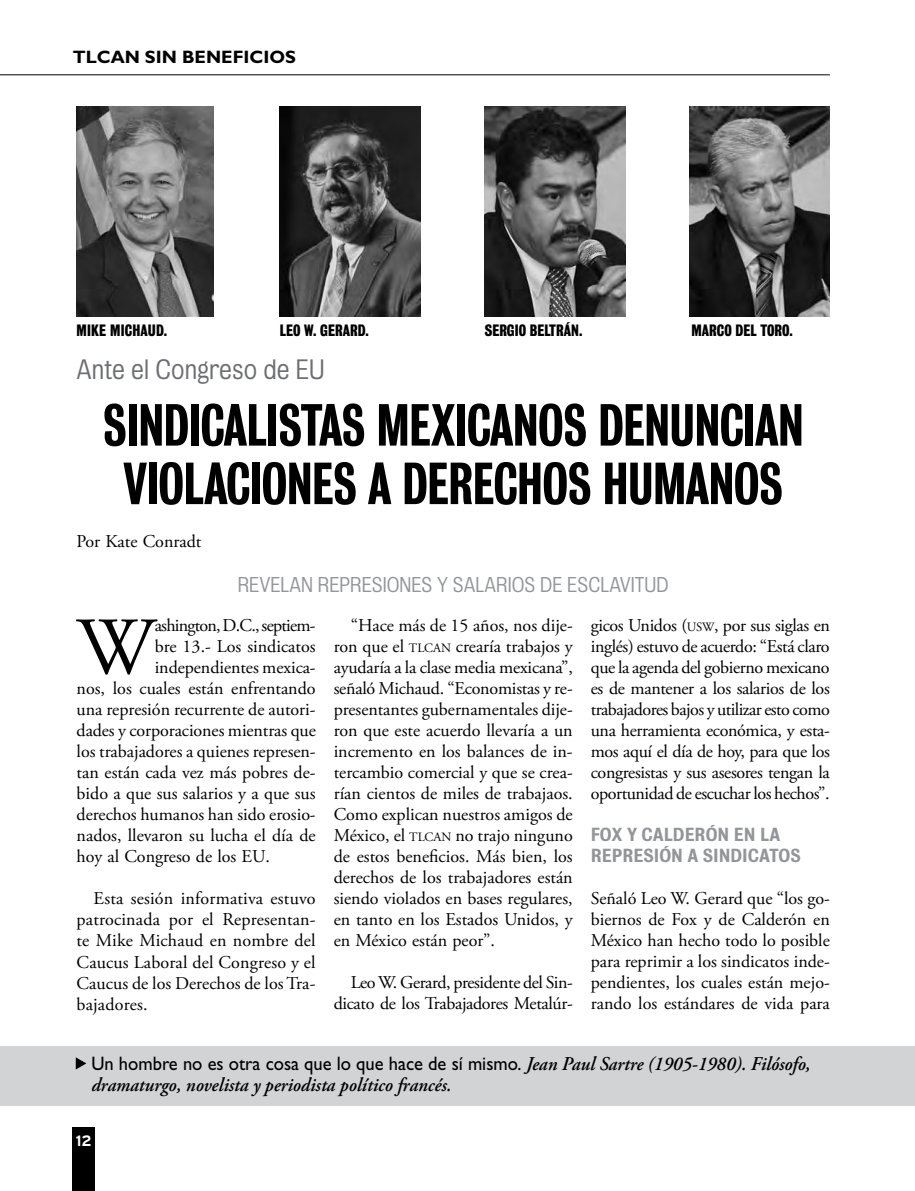
<style>
.page{position:relative;width:915px;height:1191px;background:#fff}
.page>*{position:absolute;margin:0;border:0;box-sizing:border-box;transform-origin:0 0}
.t1{font:81.3px "Adobe Garamond Pro";color:#000}
.t2{font:54px/58.5px "Bureau Grotesque Three Five";letter-spacing:-.01em;color:#000;text-align:center;scale:.95 1}
.t3{font:25.5px "Bureau Grotesque Five One";color:#6d6e71}
.t4{font:19.5px "Gill Sans Std";color:#000;scale:.95 1}
.t5{font:italic 600 19.5px "Adobe Garamond Pro";color:#000;scale:.95 1}
.t6{font:19.5px "Bureau Grotesque Five One";color:#939598}
.t7{font:18px/21px "Adobe Garamond Pro";color:#000;text-align:justify}
.t8{font:18px/21px "Adobe Garamond Pro";letter-spacing:-.025em;color:#000;text-align:right}
.t9{font:18px "Adobe Garamond Pro";letter-spacing:-.04em;color:#000}
.t10{font:700 18px "Gill Sans Std";color:#000}
.t11{font:17.25px/21px "Bureau Grotesque Five Five";color:#939598;scale:.95 1}
.t12{font:15px "Bureau Grotesque Three Seven";letter-spacing:.01em;color:#000}
.t13{font:700 15px "Interstate";color:#fff}
.s1{font-size:12.75px}
.s2{font-family:"Adobe Garamond Pro";font-weight:600;font-style:italic}
</style>
<div class="page">
<div style="left:72px;top:1127px;width:23px;height:64px;background:#000"></div>
<hr style="left:0;top:74px;width:829px;height:1px;background:#000">
<div style="left:0;top:1045px;width:914px;height:60px;background:#d1d3d4"></div>
<svg style="left:76px;top:1057px;width:10px;height:12px"></svg>
<hr style="left:914px;top:1045px;width:1px;height:60px;background:#d1d3d4">
<img style="left:77px;top:106px;width:136px;height:210px">
<img style="left:280px;top:106px;width:140px;height:210px">
<img style="left:484px;top:106px;width:141px;height:210px">
<img style="left:689px;top:106px;width:140px;height:210px">
<p class="t10" style="left:73px;top:46px;width:135px">TLCAN SIN BENE</p>
<p class="t10" style="left:233px;top:46px;width:22px">FICIO</p>
<p class="t10" style="left:285px;top:46px;width:12px">S</p>
<p class="t12" style="left:77px;top:321px;width:46px">MIKE MICHAUD</p>
<p class="t12" style="left:164px;top:321px;width:5px">.</p>
<p class="t12" style="left:280px;top:321px;width:57px">LEO W. GERARD</p>
<p class="t12" style="left:365px;top:321px;width:5px">.</p>
<p class="t12" style="left:484px;top:321px;width:8px">SERGIO</p>
<p class="t12" style="left:529px;top:321px;width:8px">BELTRÁN</p>
<p class="t12" style="left:579px;top:321px;width:5px">.</p>
<p class="t12" style="left:691px;top:321px;width:9px">MARCO</p>
<p class="t12" style="left:735px;top:321px;width:33px">DEL TORO</p>
<p class="t12" style="left:789px;top:321px;width:5px">.</p>
<h3 class="t3" style="left:77px;top:355px;width:249px">ANTE EL CONGRESO DE EU</h3>
<h2 class="t2" style="left:103px;top:396px;width:739px">SINDICALISTAS MEXICANOS DENUNCIAN<br>VIOLACIONES A DERECHOS HUMANOS</h2>
<p class="t7" style="left:77px;top:531px;width:126px">Por Kate Conradt</p>
<p class="t6" style="left:238px;top:574px;width:23px">REVELAN</p>
<p class="t6" style="left:318px;top:574px;width:11px">REPRESI</p>
<p class="t6" style="left:386px;top:574px;width:25px">ONES</p>
<p class="t6" style="left:437px;top:574px;width:27px">Y SALARI</p>
<p class="t6" style="left:511px;top:574px;width:67px">OS DE ESCLAVITU</p>
<p class="t6" style="left:656px;top:574px;width:14px">D</p>
<p class="t7" style="left:333px;top:615px;width:240px;text-indent:17px">“Hace más de 15 años, nos dije&shy;ron que el <span class="s1">TLCAN</span> crearía trabajos y ayudaría a la clase media mexicana”, señaló Michaud. “Economistas y re&shy;presentantes gubernamentales dije&shy;ron que este acuerdo llevaría a un incremento en los balances de in&shy;tercambio comercial y que se crea&shy;rían cientos de miles de trabajaos.<br>Como explican nuestros amigos de México, el <span class="s1">TLCAN</span> no trajo ninguno de estos beneficios. Más bien, los derechos de los trabajadores están siendo violados en bases regulares, en tanto en los Estados Unidos, y en México están peor”.</p>
<p class="t8" style="left:333px;top:973px;width:240px">Leo W. Gerard, presidente del Sin&shy;dicato de los Trabajadores Metalúr-</p>
<p class="t7" style="left:590px;top:615px;width:240px">gicos Unidos (<span class="s1">USW</span>, por sus siglas en inglés) estuvo de acuerdo: “Está claro que la agenda del gobierno mexicano es de mantener a los salarios de los trabajadores bajos y utilizar esto como una herramienta económica, y esta&shy;mos aquí el día de hoy, para que los congresistas y sus asesores tengan la oportunidad de escuchar los hechos”.</p>
<p class="t11" style="left:590px;top:824px;width:222px">FOX Y CALDERÓN EN LA<br>REPRESIÓN A SINDICATOS</p>
<p class="t7" style="left:590px;top:888px;width:240px">Señaló Leo W. Gerard que “los go&shy;biernos de Fox y de Calderón en México han hecho todo lo posible para reprimir a los sindicatos inde&shy;pendientes, los cuales están mejo&shy;rando los estándares de vida para</p>
<p class="t9" style="left:155px;top:615px;width:162px">ashington, D.C., septiem-</p>
<p class="t7" style="left:155px;top:636px;width:162px">bre 13.- Los sindicatos</p>
<p class="t7" style="left:155px;top:657px;width:162px">independientes mexica-</p>
<p class="t7" style="left:77px;top:678px;width:240px">nos, los cuales están enfrentando</p>
<p class="t7" style="left:77px;top:699px;width:240px">una represión recurrente de autori-</p>
<p class="t7" style="left:77px;top:721px;width:241px">dades y corporaciones mientras que</p>
<p class="t7" style="left:77px;top:742px;width:240px">los trabajadores a quienes represen-</p>
<p class="t7" style="left:77px;top:763px;width:240px">tan están cada vez más pobres de-</p>
<p class="t7" style="left:77px;top:784px;width:240px">bido a que sus salarios y a que sus</p>
<p class="t7" style="left:77px;top:805px;width:240px">derechos humanos han sido erosio-</p>
<p class="t7" style="left:77px;top:826px;width:240px">nados, llevaron su lucha el día de</p>
<p class="t7" style="left:77px;top:847px;width:195px">hoy al Congreso de los EU.</p>
<p class="t7" style="left:77px;top:889px;width:240px;text-indent:17px">Esta sesión informativa estuvo patrocinada por el Representan&shy;te Mike Michaud en nombre del Caucus Laboral del Congreso y el Caucus de los Derechos de los Tra&shy;bajadores.</p>
<h1 class="t1" style="left:77px;top:598px;width:80px">W</h1>
<p class="t4" style="left:91px;top:1052px;width:758px">Un hombre no es otra cosa que lo que hace de sí mismo. <span class="s2">Jean Paul Sartre (1905-1980). Filósofo,</span></p>
<p class="t5" style="left:91px;top:1074px;width:380px">dramaturgo, novelista y periodista político francés.</p>
<p class="t13" style="left:76px;top:1132px;width:18px">12</p>
</div>
